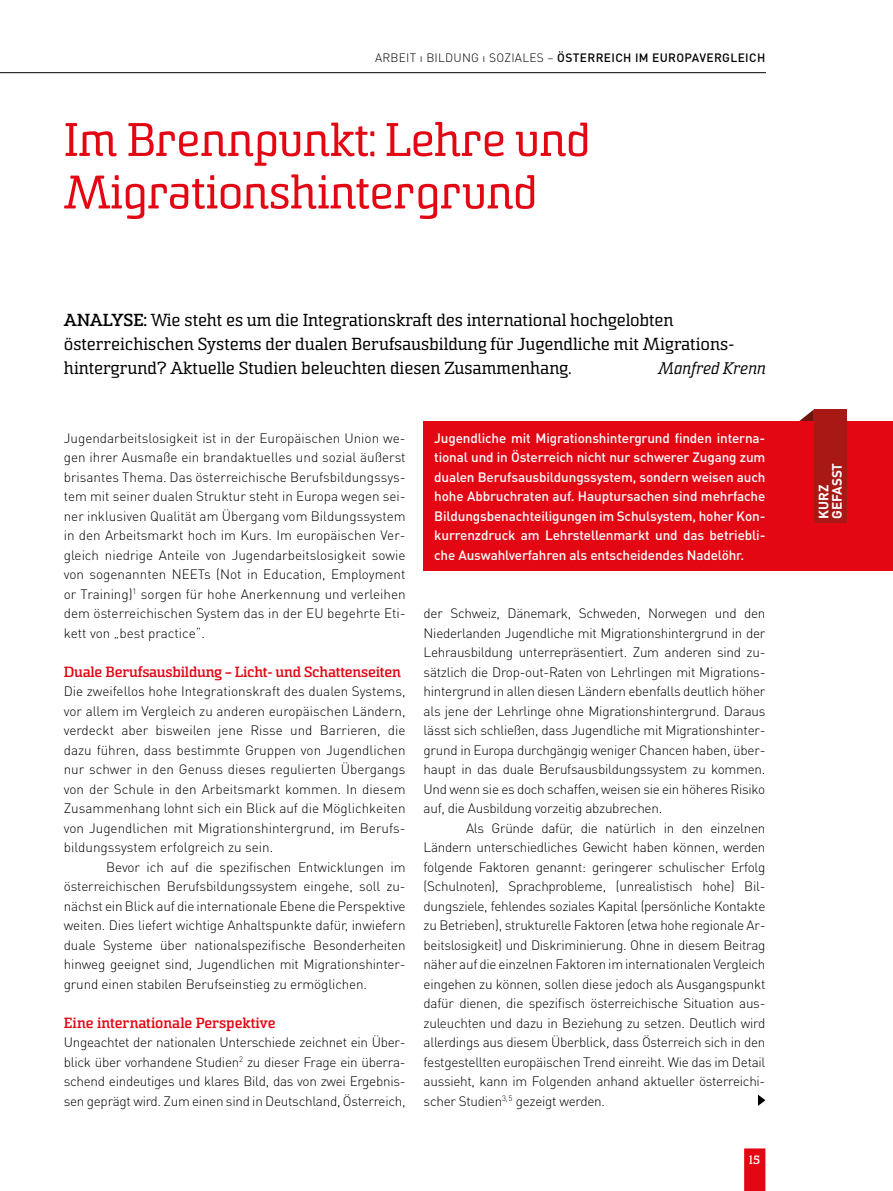
<style>
.page{position:relative;width:893px;height:1191px;background:#fff}
.page>*{position:absolute;margin:0;border:0;box-sizing:border-box;transform-origin:0 0}
.t1{font:52.5px/52.5px "Sommet Slab Rnd";letter-spacing:-.01em;color:#e30613}
.t2{font:19.5px/24px "Sommet Slab Rnd";letter-spacing:-.01em;color:#000}
.t3{font:italic 18.75px "Sommet Slab Rnd";color:#000}
.t4{font:700 16.5px "Sommet Slab Rnd";letter-spacing:-.015em;color:#e30613}
.t5{font:300 13.5px/19.5px "DIN Pro";letter-spacing:-.02em;color:#000;text-align:justify}
.t6{font:500 13.5px/19.5px "DIN Pro";letter-spacing:-.01em;color:#fff;text-align:justify}
.t7{font:700 13.5px/13.5px "DIN Pro";color:#fff}
.t8{font:700 13.5px "Sommet Slab Rnd";color:#fff}
.t9{font:500 12px "DIN Pro";letter-spacing:.03em;color:#000}
.s1{font-weight:300}
.s2{font-weight:700}
</style>
<div class="page">
<svg style="left:744px;top:1148px;width:21px;height:43px"></svg>
<hr style="left:0;top:72px;width:766px;height:1px;background:#000">
<svg style="left:758px;top:1094px;width:7px;height:12px"></svg>
<svg style="left:799px;top:409px;width:15px;height:12px"></svg>
<div style="left:424px;top:421px;width:469px;height:149px;background:#e30613"></div>
<div style="left:814px;top:409px;width:32px;height:114px;background:#a81815"></div>
<p class="t9" style="left:375px;top:49px;width:392px"><span class="s1">ARBEIT ı BILDUNG ı SOZIALES –</span> ÖSTERREICH IM EUROPAVERGLEICH</p>
<h1 class="t1" style="left:64px;top:113px;width:528px">Im Brennpunkt: Lehre und<br>Migrationshintergrund</h1>
<p class="t2" style="left:64px;top:307px;width:672px"><span class="s2">ANALYSE:</span> Wie steht es um die Integrationskraft des international hochgelobten österreichischen Systems der dualen Berufsausbildung für Jugendliche mit Migrations&shy;hintergrund? Aktuelle Studien beleuchten diesen Zusammenhang.</p>
<h3 class="t3" style="left:657px;top:358px;width:109px">Manfred Krenn</h3>
<p class="t5" style="left:64px;top:427px;width:343px">Jugendarbeitslosigkeit ist in der Europäischen Union we&shy;gen ihrer Ausmaße ein brandaktuelles und sozial äußerst brisantes Thema. Das österreichische Berufsbildungssys&shy;tem mit seiner dualen Struktur steht in Europa wegen sei&shy;ner inklusiven Qualität am Übergang vom Bildungssystem in den Arbeitsmarkt hoch im Kurs. Im europäischen Ver&shy;gleich niedrige Anteile von Jugendarbeitslosigkeit sowie von sogenannten NEETs (Not in Education, Employment or Training)<sup>1</sup> sorgen für hohe Anerkennung und verleihen dem österreichischen System das in der EU begehrte Eti&shy;kett von „best practice“.</p>
<p class="t4" style="left:64px;top:662px;width:339px">Duale Berufsausbildung – Licht- und Schattenseiten</p>
<p class="t5" style="left:64px;top:681px;width:343px">Die zweifellos hohe Integrationskraft des dualen Systems, vor allem im Vergleich zu anderen europäischen Ländern, verdeckt aber bisweilen jene Risse und Barrieren, die dazu führen, dass bestimmte Gruppen von Jugendlichen nur schwer in den Genuss dieses regulierten Übergangs von der Schule in den Arbeitsmarkt kommen. In diesem Zusammenhang lohnt sich ein Blick auf die Möglichkeiten von Jugendlichen mit Migrationshintergrund, im Berufs&shy;bildungssystem erfolgreich zu sein.</p>
<p class="t5" style="left:64px;top:856px;width:343px;text-indent:43px">Bevor ich auf die spezifischen Entwicklungen im österreichischen Berufsbildungssystem eingehe, soll zu&shy;nächst ein Blick auf die internationale Ebene die Perspektive weiten. Dies liefert wichtige Anhaltspunkte dafür, inwiefern duale Systeme über nationalspezifische Besonderheiten hinweg geeignet sind, Jugendlichen mit Migrationshinter&shy;grund einen stabilen Berufseinstieg zu ermöglichen.</p>
<p class="t4" style="left:64px;top:1013px;width:214px">Eine internationale Perspektive</p>
<p class="t5" style="left:64px;top:1032px;width:343px">Ungeachtet der nationalen Unterschiede zeichnet ein Über&shy;blick über vorhandene Studien<sup>2</sup> zu dieser Frage ein überra&shy;schend eindeutiges und klares Bild, das von zwei Ergebnis&shy;sen geprägt wird. Zum einen sind in Deutschland, Österreich,</p>
<p class="t6" style="left:434px;top:427px;width:333px">Jugendliche mit Migrationshintergrund finden interna&shy;tional und in Österreich nicht nur schwerer Zugang zum dualen Berufsausbildungssystem, sondern weisen auch hohe Abbruchraten auf. Hauptursachen sind mehrfache Bildungsbenachteiligungen im Schulsystem, hoher Kon&shy;kurrenzdruck am Lehrstellenmarkt und das betriebli&shy;che Auswahlverfahren als entscheidendes Nadelöhr.</p>
<p class="t5" style="left:424px;top:603px;width:343px">der Schweiz, Dänemark, Schweden, Norwegen und den Niederlanden Jugendliche mit Migrationshintergrund in der Lehrausbildung unterrepräsentiert. Zum anderen sind zu&shy;sätzlich die Drop-out-Raten von Lehrlingen mit Migrations&shy;hintergrund in allen diesen Ländern ebenfalls deutlich höher als jene der Lehrlinge ohne Migrationshintergrund. Daraus lässt sich schließen, dass Jugendliche mit Migrationshinter&shy;grund in Europa durchgängig weniger Chancen haben, über&shy;haupt in das duale Berufsausbildungssystem zu kommen.<br>Und wenn sie es doch schaffen, weisen sie ein höheres Risiko auf, die Ausbildung vorzeitig abzubrechen.</p>
<p class="t5" style="left:424px;top:817px;width:343px;text-indent:43px">Als Gründe dafür, die natürlich in den einzelnen Ländern unterschiedliches Gewicht haben können, werden folgende Faktoren genannt: geringerer schulischer Erfolg (Schulnoten), Sprachprobleme, (unrealistisch hohe) Bil&shy;dungsziele, fehlendes soziales Kapital (persönliche Kontakte zu Betrieben), strukturelle Faktoren (etwa hohe regionale Ar&shy;beitslosigkeit) und Diskriminierung. Ohne in diesem Beitrag näher auf die einzelnen Faktoren im internationalen Vergleich eingehen zu können, sollen diese jedoch als Ausgangspunkt dafür dienen, die spezifisch österreichische Situation aus&shy;zuleuchten und dazu in Beziehung zu setzen. Deutlich wird allerdings aus diesem Überblick, dass Österreich sich in den festgestellten europäischen Trend einreiht. Wie das im Detail aussieht, kann im Folgenden anhand aktueller österreichi&shy;scher Studien<sup>3,5</sup> gezeigt werden.</p>
<p class="t8" style="left:749px;top:1152px;width:13px">15</p>
<p class="t7" style="left:816px;top:519px;width:58px;rotate:-90deg">KURZ<br>GEFASST</p>
</div>
